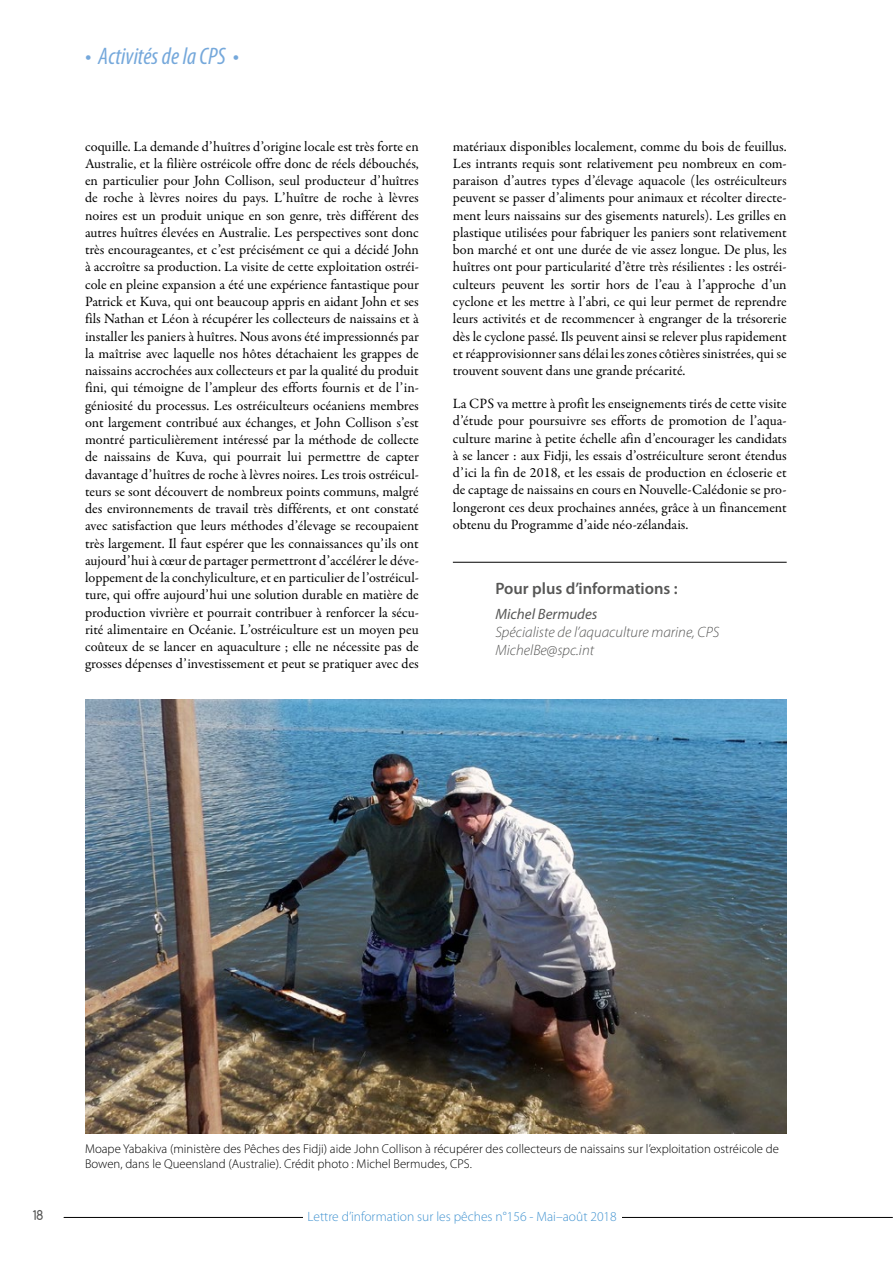
<style>
.page{position:relative;width:893px;height:1263px;background:#fff}
.page>*{position:absolute;margin:0;border:0;box-sizing:border-box;transform-origin:0 0}
.t1{font:italic condensed 24px "Myriad Pro";color:#75a8db}
.t2{font:600 16.5px "Myriad Pro";color:#575756}
.t3{font:italic 300 15px/18px "Myriad Pro";color:#575756}
.t4{font:italic 15px "Myriad Pro";color:#575756}
.t5{font:15px "Duepuntozero";color:#575756}
.t6{font:14.25px/17.2px "Garamond Premr Pro";letter-spacing:-.005em;color:#000;text-align:justify}
.t7{font:300 13.5px "Myriad Pro";color:#4394d1}
.t8{font:300 12.75px/15px "Myriad Pro";color:#000}
</style>
<div class="page">
<hr style="left:64px;top:1217px;width:828px;height:1px;background:#000">
<div style="left:303px;top:1210px;width:319px;height:20px;background:#fff"></div>
<img style="left:85px;top:700px;width:702px;height:434px">
<hr style="left:453px;top:562px;width:334px;height:1px;background:#000">
<h1 class="t1" style="left:85px;top:41px;width:155px">• Activités de la CPS •</h1>
<p class="t6" style="left:85px;top:138px;width:335px">coquille. La demande d’huîtres d’origine locale est très forte en Australie, et la filière ostréicole offre donc de réels débouchés, en particulier pour John Collison, seul producteur d’huîtres de roche à lèvres noires du pays. L’huître de roche à lèvres noires est un produit unique en son genre, très différent des autres huîtres élevées en Australie. Les perspectives sont donc très encourageantes, et c’est précisément ce qui a décidé John à accroître sa production. La visite de cette exploitation ostréi&shy;cole en pleine expansion a été une expérience fantastique pour Patrick et Kuva, qui ont beaucoup appris en aidant John et ses fils Nathan et Léon à récupérer les collecteurs de naissains et à installer les paniers à huîtres. Nous avons été impressionnés par la maîtrise avec laquelle nos hôtes détachaient les grappes de naissains accrochées aux collecteurs et par la qualité du produit fini, qui témoigne de l’ampleur des efforts fournis et de l’in&shy;géniosité du processus. Les ostréiculteurs océaniens membres ont largement contribué aux échanges, et John Collison s’est montré particulièrement intéressé par la méthode de collecte de naissains de Kuva, qui pourrait lui permettre de capter davantage d’huîtres de roche à lèvres noires. Les trois ostréicul&shy;teurs se sont découvert de nombreux points communs, malgré des environnements de travail très différents, et ont constaté avec satisfaction que leurs méthodes d’élevage se recoupaient très largement. Il faut espérer que les connaissances qu’ils ont aujourd’hui à cœur de partager permettront d’accélérer le déve&shy;loppement de la conchyliculture, et en particulier de l’ostréicul&shy;ture, qui offre aujourd’hui une solution durable en matière de production vivrière et pourrait contribuer à renforcer la sécu&shy;rité alimentaire en Océanie. L’ostréiculture est un moyen peu coûteux de se lancer en aquaculture ; elle ne nécessite pas de grosses dépenses d’investissement et peut se pratiquer avec des</p>
<p class="t6" style="left:453px;top:138px;width:335px">matériaux disponibles localement, comme du bois de feuillus.<br>Les intrants requis sont relativement peu nombreux en com&shy;paraison d’autres types d’élevage aquacole (les ostréiculteurs peuvent se passer d’aliments pour animaux et récolter directe&shy;ment leurs naissains sur des gisements naturels). Les grilles en plastique utilisées pour fabriquer les paniers sont relativement bon marché et ont une durée de vie assez longue. De plus, les huîtres ont pour particularité d’être très résilientes : les ostréi&shy;culteurs peuvent les sortir hors de l’eau à l’approche d’un cyclone et les mettre à l’abri, ce qui leur permet de reprendre leurs activités et de recommencer à engranger de la trésorerie dès le cyclone passé. Ils peuvent ainsi se relever plus rapidement et réapprovisionner sans délai les zones côtières sinistrées, qui se trouvent souvent dans une grande précarité.</p>
<p class="t6" style="left:453px;top:395px;width:335px">La CPS va mettre à profit les enseignements tirés de cette visite d’étude pour poursuivre ses efforts de promotion de l’aqua&shy;culture marine à petite échelle afin d’encourager les candidats à se lancer : aux Fidji, les essais d’ostréiculture seront étendus d’ici la fin de 2018, et les essais de production en écloserie et de captage de naissains en cours en Nouvelle-Calédonie se pro&shy;longeront ces deux prochaines années, grâce à un financement obtenu du Programme d’aide néo-zélandais.</p>
<p class="t2" style="left:495px;top:578px;width:184px">Pour plus d’informations :</p>
<p class="t4" style="left:495px;top:604px;width:104px">Michel Bermudes</p>
<p class="t3" style="left:495px;top:623px;width:225px">Spécialiste de l’aquaculture marine, CPS<br>MichelBe@spc.int</p>
<p class="t8" style="left:85px;top:1141px;width:695px">Moape Yabakiva (ministère des Pêches des Fidji) aide John Collison à récupérer des collecteurs de naissains sur l’exploitation ostréicole de<br>Bowen, dans le Queensland (Australie). Crédit photo : Michel Bermudes, CPS.</p>
<p class="t5" style="left:33px;top:1207px;width:11px">18</p>
<p class="t7" style="left:308px;top:1208px;width:311px">Lettre d’information sur les pêches n°156 - Mai–août 2018</p>
</div>
